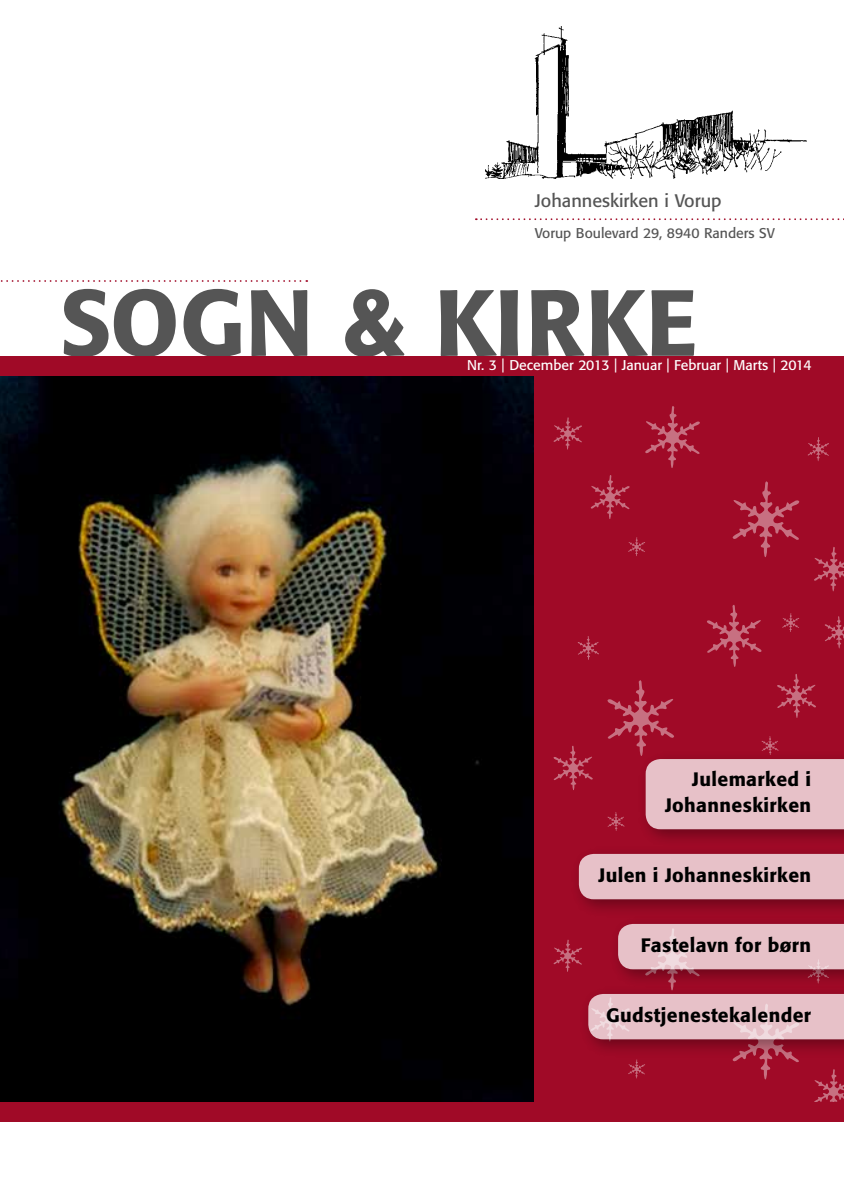
<style>
.page{position:relative;width:844px;height:1191px;background:#fff}
.page>*{position:absolute;margin:0;border:0;box-sizing:border-box;transform-origin:0 0}
.t1{font:500 92.75px "Formata";color:#555}
.t2{font:500 19.25px/26.2px "Formata";letter-spacing:.02em;color:#000;text-align:right}
.t3{font:18.03px "Formata";color:#555}
.t4{font:14px "Formata";color:#fff}
.t5{font:14px "Formata";color:#555}
</style>
<div class="page">
<div style="left:533px;top:373px;width:310px;height:736px;background:#a00a27"></div>
<svg style="left:628px;top:537px;width:17px;height:19px"></svg>
<svg style="left:808px;top:437px;width:21px;height:24px"></svg>
<svg style="left:553px;top:417px;width:29px;height:33px"></svg>
<svg style="left:645px;top:406px;width:55px;height:62px"></svg>
<svg style="left:590px;top:475px;width:40px;height:44px"></svg>
<svg style="left:732px;top:481px;width:68px;height:76px"></svg>
<svg style="left:814px;top:547px;width:29px;height:45px"></svg>
<img style="left:0;top:376px;width:533px;height:725px">
<img style="left:485px;top:26px;width:320px;height:153px">
<svg style="left:0;top:280px;width:307px;height:2px"></svg>
<svg style="left:475px;top:218px;width:369px;height:2px"></svg>
<div style="left:0;top:356px;width:843px;height:20px;background:#a00a27"></div>
<div style="left:0;top:1101px;width:843px;height:20px;background:#a00a27"></div>
<div style="left:570px;top:845px;width:273px;height:72px;background:#000;opacity:.45"></div>
<div style="left:578px;top:854px;width:265px;height:45px;background:#e7c1c8"></div>
<div style="left:637px;top:750px;width:206px;height:98px;background:#000;opacity:.45"></div>
<svg style="left:553px;top:605px;width:290px;height:227px"></svg>
<div style="left:609px;top:915px;width:234px;height:72px;background:#9c0925"></div>
<svg style="left:553px;top:924px;width:290px;height:178px"></svg>
<p class="t3" style="left:535px;top:190px;width:188px">Johanneskirken i Vorup</p>
<p class="t5" style="left:535px;top:224px;width:241px">Vorup Boulevard 29, 8940 Randers SV</p>
<h1 class="t1" style="left:60px;top:266px;width:639px">SOGN &amp; KIRKE</h1>
<p class="t4" style="left:467px;top:357px;width:346px">Nr. 3 | December 2013 | Januar | Februar | Marts | 2014</p>
<p class="t2" style="left:664px;top:766px;width:148px">Julemarked i<br>Johanneskirken</p>
<p class="t2" style="left:598px;top:862px;width:214px">Julen i Johanneskirken</p>
<p class="t2" style="left:640px;top:932px;width:172px">Fastelavn for børn</p>
<p class="t2" style="left:606px;top:1002px;width:206px">Gudstjenestekalender</p>
</div>
